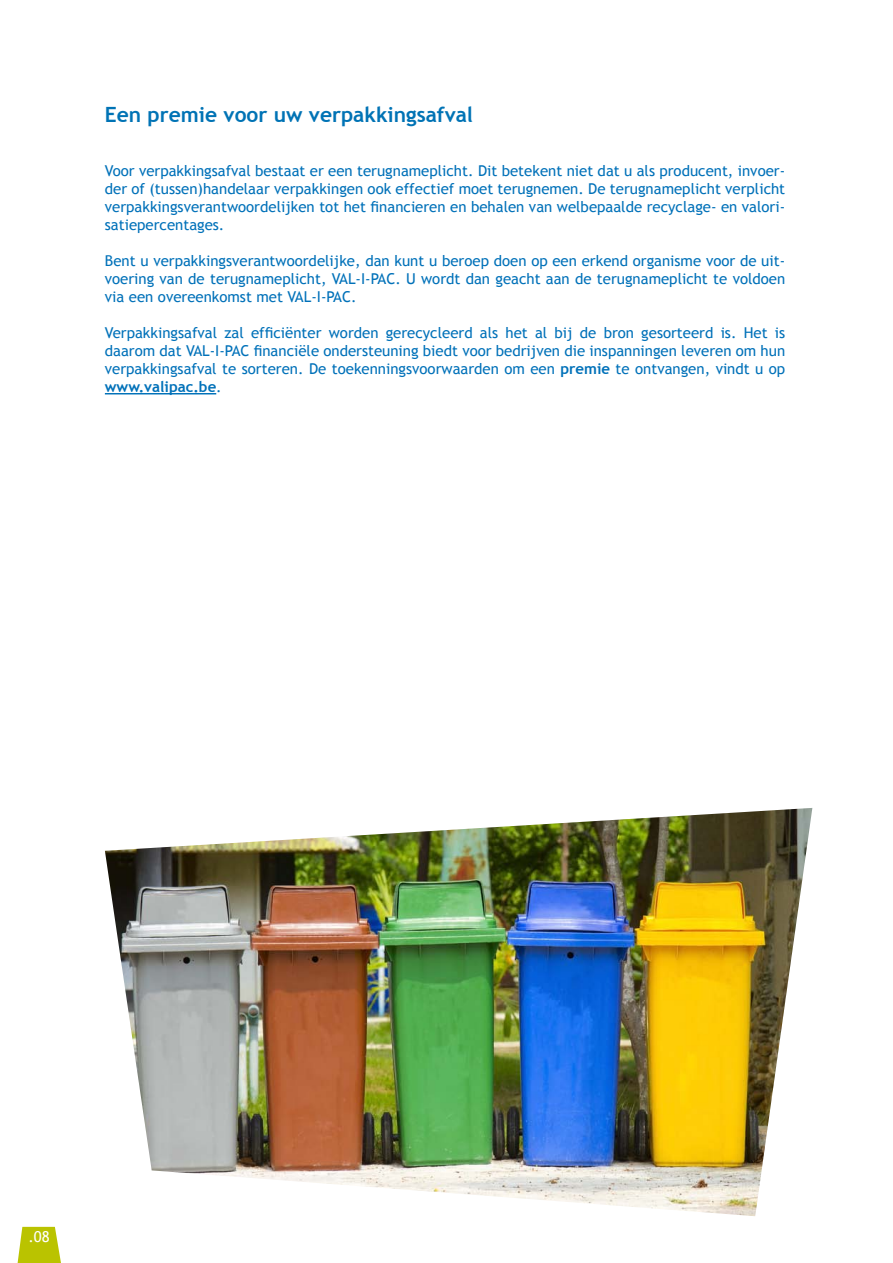
<style>
.page{position:relative;width:893px;height:1263px;background:#fff}
.page>*{position:absolute;margin:0;border:0;box-sizing:border-box;transform-origin:0 0}
.t1{font:700 21px "Trebuchet MS";color:#0073b5}
.t2{font:15px/18px "Trebuchet MS";color:#0071b9;text-align:justify}
.t3{font:15px "Trebuchet MS";color:#fff}
.s1{font-weight:700}
</style>
<div class="page">
<hr style="left:105px;top:393px;width:111px;height:1px;background:#0071b9">
<img style="left:105px;top:808px;width:707px;height:408px">
<svg style="left:18px;top:1227px;width:43px;height:36px;background:#c2ca1d"></svg>
<h1 class="t1" style="left:105px;top:101px;width:370px">Een premie voor uw verpakkingsafval</h1>
<p class="t2" style="left:105px;top:162px;width:682px">Voor verpakkingsafval bestaat er een terugnameplicht. Dit betekent niet dat u als producent, invoer&shy;der of (tussen)handelaar verpakkingen ook effectief moet terugnemen. De terugnameplicht verplicht verpakkingsverantwoordelijken tot het financieren en behalen van welbepaalde recyclage- en valori&shy;satiepercentages.</p>
<p class="t2" style="left:105px;top:252px;width:682px">Bent u verpakkingsverantwoordelijke, dan kunt u beroep doen op een erkend organisme voor de uit&shy;voering van de terugnameplicht, VAL-I-PAC. U wordt dan geacht aan de terugnameplicht te voldoen via een overeenkomst met VAL-I-PAC.</p>
<p class="t2" style="left:105px;top:324px;width:682px">Verpakkingsafval zal efficiënter worden gerecycleerd als het al bij de bron gesorteerd is. Het is daarom dat VAL-I-PAC financiële ondersteuning biedt voor bedrijven die inspanningen leveren om hun verpakkingsafval te sorteren. De toekenningsvoorwaarden om een <span class="s1">premie</span> te ontvangen, vindt u op <span class="s1">www.valipac.be</span>.</p>
<p class="t3" style="left:28px;top:1228px;width:23px">.08</p>
</div>
